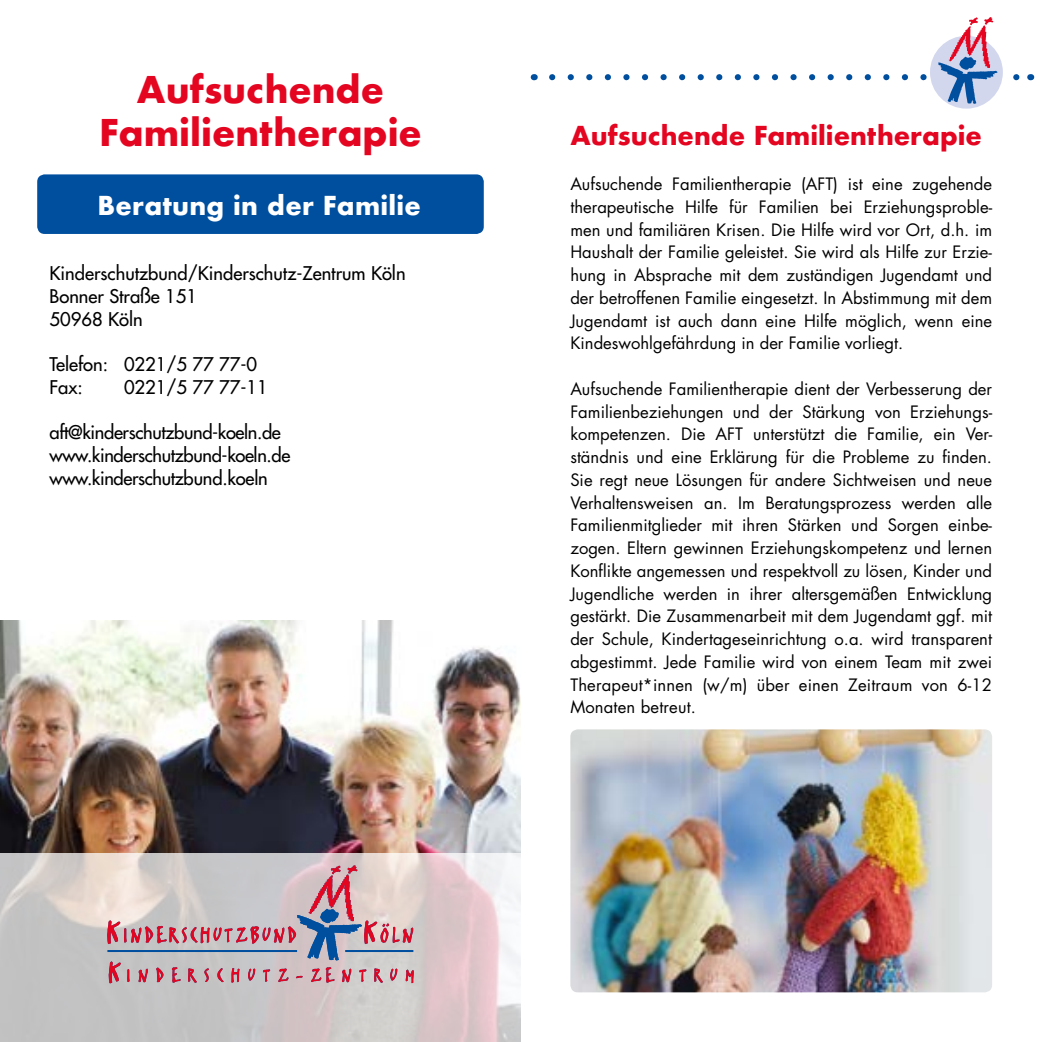
<style>
.page{position:relative;width:1042px;height:1042px;background:#fff}
.page>*{position:absolute;margin:0;border:0;box-sizing:border-box;transform-origin:0 0}
.t1{font:700 35.88px/43.1px "Futura";color:#e40521;text-align:center}
.t2{font:700 25.38px "Futura";letter-spacing:.01em;color:#fff}
.t3{font:700 25.38px "Futura";color:#e40521}
.t4{font:18.38px/22.8px "Futura";color:#000}
.t5{font:18.38px/22.8px "Futura";letter-spacing:-.02em;color:#000}
.t6{font:16.62px/22.8px "Futura";letter-spacing:.005em;color:#000;text-align:justify}
</style>
<div class="page">
<img style="left:0;top:620px;width:521px;height:233px">
<svg style="left:0;top:853px;width:521px;height:189px;background:#d2cacb"></svg>
<div style="left:37px;top:174px;width:447px;height:60px;background:#004f9f;border-radius:7px"></div>
<svg style="left:107px;top:865px;width:307px;height:118px;background:#c6b2b9"></svg>
<img style="left:570px;top:729px;width:422px;height:263px">
<div style="left:930px;top:36px;width:73px;height:73px;background:#d3d7ee;border-radius:50%"></div>
<svg style="left:552px;top:17px;width:468px;height:87px"></svg>
<h1 class="t1" style="left:99px;top:68px;width:324px">Aufsuchende<br>Familientherapie</h1>
<h2 class="t2" style="left:98px;top:181px;width:325px">Beratung in der Familie</h2>
<h2 class="t2" style="left:98px;top:187px;width:325px">Beratung in der Familie</h2>
<p class="t4" style="left:50px;top:262px;width:357px">Kinderschutzbund/Kinderschutz-Zentrum Köln<br>Bonner Straße 151<br>50968 Köln</p>
<p class="t4" style="left:50px;top:353px;width:209px">Telefon: 0221/5 77 77-0<br>Fax:</p>
<p class="t4" style="left:124px;top:376px;width:145px">0221/5 77 77-11</p>
<p class="t5" style="left:50px;top:421px;width:242px">aft@kinderschutzbund-koeln.de www.kinderschutzbund-koeln.de www.kinderschutzbund.koeln</p>
<h2 class="t3" style="left:570px;top:117px;width:413px">Aufsuchende Familientherapie</h2>
<p class="t6" style="left:570px;top:173px;width:423px">Aufsuchende Familientherapie (AFT) ist eine zugehende therapeutische Hilfe für Familien bei Erziehungsproble&shy;men und familiären Krisen. Die Hilfe wird vor Ort, d.h. im Haushalt der Familie geleistet. Sie wird als Hilfe zur Erzie&shy;hung in Absprache mit dem zuständigen Jugendamt und der betroffenen Familie eingesetzt. In Abstimmung mit dem Jugendamt ist auch dann eine Hilfe möglich, wenn eine Kindeswohlgefährdung in der Familie vorliegt.</p>
<p class="t6" style="left:570px;top:377px;width:423px">Aufsuchende Familientherapie dient der Verbesserung der Familienbeziehungen und der Stärkung von Erziehungs&shy;kompetenzen. Die AFT unterstützt die Familie, ein Ver&shy;ständnis und eine Erklärung für die Probleme zu finden.<br>Sie regt neue Lösungen für andere Sichtweisen und neue Verhaltensweisen an. Im Beratungsprozess werden alle Familienmitglieder mit ihren Stärken und Sorgen einbe&shy;zogen. Eltern gewinnen Erziehungskompetenz und lernen Konflikte angemessen und respektvoll zu lösen, Kinder und Jugendliche werden in ihrer altersgemäßen Entwicklung gestärkt. Die Zusammenarbeit mit dem Jugendamt ggf. mit der Schule, Kindertageseinrichtung o.a. wird transparent abgestimmt. Jede Familie wird von einem Team mit zwei Therapeut*innen (w/m) über einen Zeitraum von 6-12<br>Monaten betreut.</p>
</div>
